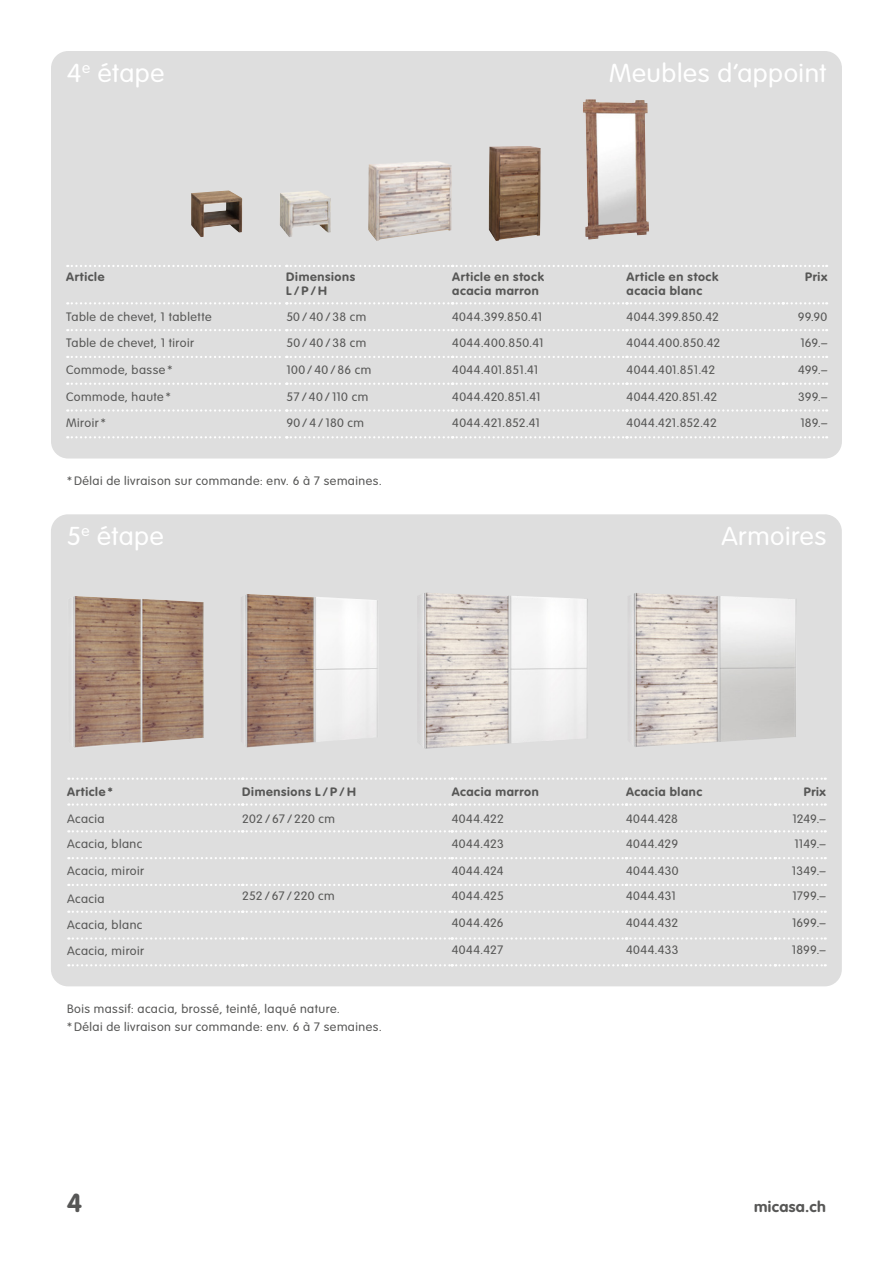
<style>
.page{position:relative;width:893px;height:1263px;background:#fff}
.page>*{position:absolute;margin:0;border:0;box-sizing:border-box;transform-origin:0 0}
.t1{font:300 25.5px "VAG Rounded";letter-spacing:.02em;color:#fff;scale:1.05 1}
.t2{font:700 25.5px "VAG Rounded";color:#575756;scale:1.05 1}
.t3{font:700 15px "VAG Rounded";letter-spacing:.02em;color:#575756;scale:1.05 1}
.t4{font:300 12px/18px "VAG Rounded";letter-spacing:.03em;color:#575756;scale:1.05 1}
.t5{font:700 12px/13.5px "VAG Rounded";letter-spacing:.05em;color:#575756;scale:1.05 1}
.t6{font:300 12px "VAG Rounded";letter-spacing:.01em;color:#575756;scale:1.05 1}
</style>
<div class="page">
<div style="left:51px;top:51px;width:791px;height:407px;background:#dedede;border-radius:17px"></div>
<img style="left:191px;top:190px;width:51px;height:47px">
<img style="left:279px;top:191px;width:52px;height:46px">
<img style="left:368px;top:161px;width:84px;height:80px">
<img style="left:489px;top:146px;width:52px;height:95px">
<img style="left:583px;top:99px;width:66px;height:141px">
<svg style="left:67px;top:302px;width:760px;height:2px"></svg>
<svg style="left:67px;top:329px;width:760px;height:2px"></svg>
<svg style="left:67px;top:356px;width:760px;height:2px"></svg>
<svg style="left:67px;top:383px;width:760px;height:2px"></svg>
<svg style="left:67px;top:409px;width:760px;height:3px"></svg>
<svg style="left:67px;top:436px;width:760px;height:2px"></svg>
<svg style="left:67px;top:265px;width:760px;height:2px"></svg>
<div style="left:51px;top:514px;width:791px;height:472px;background:#dedede;border-radius:17px"></div>
<img style="left:72px;top:596px;width:132px;height:152px">
<img style="left:241px;top:594px;width:136px;height:154px">
<img style="left:417px;top:592px;width:171px;height:157px">
<img style="left:628px;top:593px;width:168px;height:154px">
<svg style="left:68px;top:803px;width:758px;height:3px"></svg>
<svg style="left:68px;top:830px;width:758px;height:2px"></svg>
<svg style="left:68px;top:857px;width:758px;height:2px"></svg>
<svg style="left:68px;top:884px;width:758px;height:2px"></svg>
<svg style="left:68px;top:910px;width:758px;height:3px"></svg>
<svg style="left:68px;top:937px;width:758px;height:3px"></svg>
<svg style="left:68px;top:964px;width:758px;height:2px"></svg>
<svg style="left:68px;top:777px;width:758px;height:3px"></svg>
<h1 class="t1" style="left:67px;top:58px;width:94px">4<sup>e</sup> étape</h1>
<h1 class="t1" style="left:609px;top:58px;width:208px">Meubles d’appoint</h1>
<p class="t5" style="left:66px;top:270px;width:38px">Article</p>
<p class="t5" style="left:286px;top:270px;width:67px">Dimensions<br>L/P/H</p>
<p class="t5" style="left:452px;top:270px;width:89px">Article en stock acacia marron</p>
<p class="t5" style="left:626px;top:270px;width:89px">Article en stock acacia blanc</p>
<p class="t5" style="left:805px;top:270px;width:23px">Prix</p>
<p class="t4" style="left:66px;top:308px;width:140px">Table de chevet, 1 tablette</p>
<p class="t4" style="left:286px;top:308px;width:78px">50/40/38 cm</p>
<p class="t4" style="left:452px;top:308px;width:87px">4044.399.850.41</p>
<p class="t4" style="left:626px;top:308px;width:90px">4044.399.850.42</p>
<p class="t4" style="left:798px;top:308px;width:30px">99.90</p>
<p class="t4" style="left:66px;top:334px;width:123px">Table de chevet, 1 tiroir</p>
<p class="t4" style="left:286px;top:334px;width:78px">50/40/38 cm</p>
<p class="t4" style="left:452px;top:334px;width:88px">4044.400.850.41</p>
<p class="t4" style="left:626px;top:334px;width:91px">4044.400.850.42</p>
<p class="t4" style="left:800px;top:334px;width:27px">169.–</p>
<p class="t4" style="left:66px;top:360px;width:103px">Commode, basse *</p>
<p class="t4" style="left:286px;top:360px;width:83px">100 / 40 / 86 cm</p>
<p class="t4" style="left:452px;top:360px;width:84px">4044.401.851.41</p>
<p class="t4" style="left:627px;top:360px;width:86px">4044.401.851.42</p>
<p class="t4" style="left:798px;top:360px;width:29px">499.–</p>
<p class="t4" style="left:66px;top:387px;width:101px">Commode, haute *</p>
<p class="t4" style="left:286px;top:387px;width:79px">57 / 40 / 110 cm</p>
<p class="t4" style="left:452px;top:387px;width:86px">4044.420.851.41</p>
<p class="t4" style="left:627px;top:387px;width:88px">4044.420.851.42</p>
<p class="t4" style="left:798px;top:387px;width:29px">399.–</p>
<p class="t4" style="left:66px;top:414px;width:39px">Miroir*</p>
<p class="t4" style="left:286px;top:414px;width:75px">90/4/180 cm</p>
<p class="t6" style="left:452px;top:416px;width:85px">4044.421.852.41</p>
<p class="t6" style="left:627px;top:416px;width:87px">4044.421.852.42</p>
<p class="t4" style="left:800px;top:414px;width:27px">189.–</p>
<p class="t4" style="left:67px;top:472px;width:301px">* Délai de livraison sur commande: env. 6 à 7 semaines.</p>
<h1 class="t1" style="left:67px;top:521px;width:94px">5<sup>e</sup> étape</h1>
<h1 class="t1" style="left:721px;top:521px;width:101px">Armoires</h1>
<p class="t5" style="left:67px;top:785px;width:45px">Article *</p>
<p class="t5" style="left:242px;top:785px;width:110px">Dimensions L / P / H</p>
<p class="t5" style="left:452px;top:785px;width:85px">Acacia marron</p>
<p class="t5" style="left:626px;top:785px;width:74px">Acacia blanc</p>
<p class="t5" style="left:804px;top:785px;width:23px">Prix</p>
<p class="t4" style="left:67px;top:809px;width:37px">Acacia</p>
<p class="t4" style="left:242px;top:809px;width:90px">202 / 67 / 220 cm</p>
<p class="t4" style="left:452px;top:809px;width:51px">4044.422</p>
<p class="t4" style="left:626px;top:809px;width:51px">4044.428</p>
<p class="t4" style="left:792px;top:809px;width:33px">1249.–</p>
<p class="t4" style="left:67px;top:835px;width:73px">Acacia, blanc</p>
<p class="t4" style="left:452px;top:835px;width:51px">4044.423</p>
<p class="t4" style="left:626px;top:835px;width:51px">4044.429</p>
<p class="t4" style="left:794px;top:835px;width:31px">1149.–</p>
<p class="t4" style="left:67px;top:862px;width:75px">Acacia, miroir</p>
<p class="t4" style="left:452px;top:862px;width:51px">4044.424</p>
<p class="t4" style="left:626px;top:862px;width:52px">4044.430</p>
<p class="t4" style="left:792px;top:862px;width:34px">1349.–</p>
<p class="t4" style="left:67px;top:890px;width:37px">Acacia</p>
<p class="t6" style="left:242px;top:889px;width:89px">252 / 67 / 220 cm</p>
<p class="t4" style="left:452px;top:887px;width:51px">4044.425</p>
<p class="t4" style="left:626px;top:887px;width:49px">4044.431</p>
<p class="t4" style="left:792px;top:887px;width:33px">1799.–</p>
<p class="t4" style="left:67px;top:915px;width:73px">Acacia, blanc</p>
<p class="t4" style="left:452px;top:914px;width:51px">4044.426</p>
<p class="t4" style="left:626px;top:914px;width:51px">4044.432</p>
<p class="t4" style="left:792px;top:914px;width:34px">1699.–</p>
<p class="t4" style="left:67px;top:942px;width:75px">Acacia, miroir</p>
<p class="t4" style="left:452px;top:941px;width:51px">4044.427</p>
<p class="t4" style="left:626px;top:941px;width:52px">4044.433</p>
<p class="t4" style="left:792px;top:941px;width:34px">1899.–</p>
<p class="t4" style="left:67px;top:999px;width:301px">Bois massif: acacia, brossé, teinté, laqué nature.<br>* Délai de livraison sur commande: env. 6 à 7 semaines.</p>
<h1 class="t2" style="left:67px;top:1188px;width:16px">4</h1>
<p class="t3" style="left:754px;top:1198px;width:70px">micasa.ch</p>
</div>
